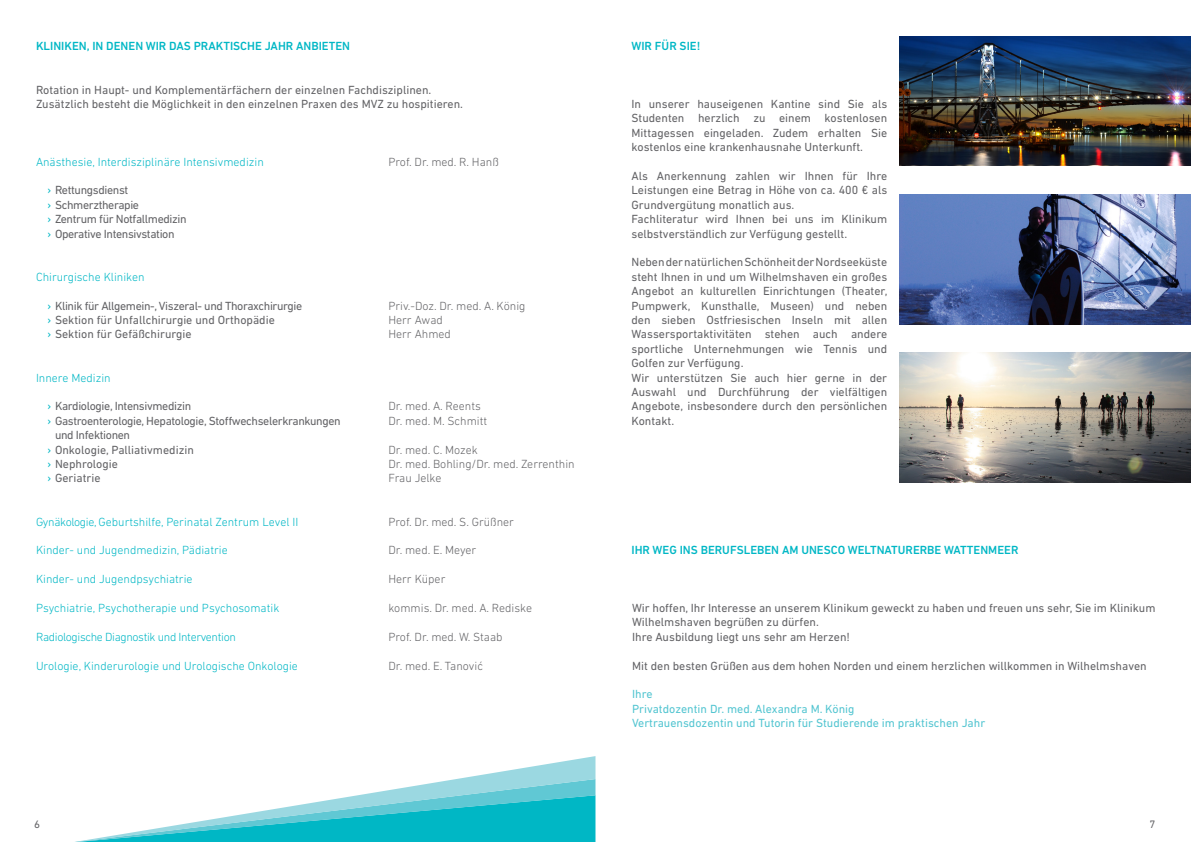
<style>
.page{position:relative;width:1191px;height:842px;background:#fff}
.page>*{position:absolute;margin:0;border:0;box-sizing:border-box;transform-origin:0 0}
.t1{font:12px/14.4px "DIN Next LT Pro";color:#636366}
.t2{font:300 12px "DIN Next LT Pro";color:#00b7c5}
.t3{font:300 12px/14.4px "DIN Next LT Pro";color:#636366}
.t4{font:12px/14.4px "DIN Next LT Pro";letter-spacing:-.03em;color:#636366}
.t5{font:500 12px "DIN Next LT Pro";color:#00b7c5}
.t6{font:12px/14.4px "DIN Next LT Pro";color:#53c5d1}
.t7{font:300 12px "DIN Next LT Pro";letter-spacing:-.03em;color:#00b7c5}
.t8{font:11px "DIN Next LT Pro";color:#636366}
.s1{color:#00b7c5}
</style>
<div class="page">
<svg style="left:75px;top:756px;width:520px;height:86px"></svg>
<img style="left:899px;top:353px;width:292px;height:129px">
<img style="left:899px;top:194px;width:292px;height:130px">
<img style="left:899px;top:36px;width:292px;height:130px">
<p class="t5" style="left:36px;top:39px;width:316px">KLINIKEN, IN DENEN WIR DAS PRAKTISCHE JAHR ANBIETEN</p>
<p class="t1" style="left:36px;top:82px;width:428px">Rotation in Haupt- und Komplementärfächern der einzelnen Fachdisziplinen.<br>Zusätzlich besteht die Möglichkeit in den einzelnen Praxen des MVZ zu hospitieren.</p>
<p class="t2" style="left:36px;top:155px;width:229px">Anästhesie, Interdisziplinäre Intensivmedizin</p>
<p class="t4" style="left:47px;top:183px;width:141px"><span class="s1">›</span> Rettungsdienst<br><span class="s1">›</span> Schmerztherapie<br><span class="s1">›</span> Zentrum für Notfallmedizin <span class="s1">›</span> Operative Intensivstation</p>
<p class="t2" style="left:36px;top:270px;width:110px">Chirurgische Kliniken</p>
<p class="t1" style="left:47px;top:298px;width:256px"><span class="s1">›</span> Klinik für Allgemein-, Viszeral- und Thoraxchirurgie <span class="s1">›</span> Sektion für Unfallchirurgie und Orthopädie<br><span class="s1">›</span> Sektion für Gefäßchirurgie</p>
<p class="t2" style="left:36px;top:371px;width:76px">Innere Medizin</p>
<p class="t4" style="left:47px;top:399px;width:145px"><span class="s1">›</span> Kardiologie, Intensivmedizin</p>
<p class="t4" style="left:47px;top:413px;width:295px"><span class="s1">›</span> Gastroenterologie, Hepatologie, Stoffwechselerkrankungen</p>
<p class="t4" style="left:55px;top:428px;width:77px">und Infektionen</p>
<p class="t1" style="left:47px;top:442px;width:148px"><span class="s1">›</span> Onkologie, Palliativmedizin</p>
<p class="t1" style="left:47px;top:457px;width:72px"><span class="s1">›</span> Nephrologie</p>
<p class="t1" style="left:47px;top:471px;width:55px"><span class="s1">›</span> Geriatrie</p>
<p class="t2" style="left:36px;top:515px;width:264px">Gynäkologie, Geburtshilfe, Perinatal Zentrum Level II</p>
<p class="t2" style="left:36px;top:543px;width:193px">Kinder- und Jugendmedizin, Pädiatrie</p>
<p class="t2" style="left:36px;top:572px;width:158px">Kinder- und Jugendpsychiatrie</p>
<p class="t2" style="left:36px;top:601px;width:245px">Psychiatrie, Psychotherapie und Psychosomatik</p>
<p class="t7" style="left:36px;top:630px;width:201px">Radiologische Diagnostik und Intervention</p>
<p class="t2" style="left:36px;top:659px;width:263px">Urologie, Kinderurologie und Urologische Onkologie</p>
<p class="t3" style="left:388px;top:154px;width:112px">Prof. Dr. med. R. Hanß</p>
<p class="t3" style="left:388px;top:298px;width:139px">Priv.-Doz. Dr. med. A. König<br>Herr Awad<br>Herr Ahmed</p>
<p class="t3" style="left:388px;top:399px;width:100px">Dr. med. A. Reents<br>Dr. med. M. Schmitt</p>
<p class="t3" style="left:388px;top:442px;width:188px">Dr. med. C. Mozek<br>Dr. med. Bohling/Dr. med. Zerrenthin<br>Frau Jelke</p>
<p class="t3" style="left:388px;top:514px;width:127px">Prof. Dr. med. S. Grüßner</p>
<p class="t3" style="left:388px;top:543px;width:89px">Dr. med. E. Meyer</p>
<p class="t3" style="left:388px;top:572px;width:59px">Herr Küper</p>
<p class="t3" style="left:388px;top:601px;width:145px">kommis. Dr. med. A. Rediske</p>
<p class="t3" style="left:388px;top:629px;width:116px">Prof. Dr. med. W. Staab</p>
<p class="t3" style="left:388px;top:658px;width:96px">Dr. med. E. Tanović</p>
<p class="t5" style="left:631px;top:39px;width:70px">WIR FÜR SIE!</p>
<p class="t1" style="left:631px;top:97px;width:257px;text-align:justify">In unserer hauseigenen Kantine sind Sie als Studenten herzlich zu einem kostenlosen Mittagessen eingeladen. Zudem erhalten Sie kostenlos eine krankenhausnahe Unterkunft.</p>
<p class="t1" style="left:631px;top:169px;width:257px">Als Anerkennung zahlen wir Ihnen für Ihre Leistungen eine Betrag in Höhe von ca. 400 € als Grundvergütung monatlich aus.<br>Fachliteratur wird Ihnen bei uns im Klinikum selbstverständlich zur Verfügung gestellt.</p>
<p class="t1" style="left:631px;top:255px;width:257px">Neben der natürlichen Schönheit der Nordseeküste steht Ihnen in und um Wilhelmshaven ein großes Angebot an kulturellen Einrichtungen (Theater, Pumpwerk, Kunsthalle, Museen) und neben den sieben Ostfriesischen Inseln mit allen Wassersportaktivitäten stehen auch andere sportliche Unternehmungen wie Tennis und Golfen zur Verfügung.<br>Wir unterstützen Sie auch hier gerne in der Auswahl und Durchführung der vielfältigen Angebote, insbesondere durch den persönlichen Kontakt.</p>
<p class="t5" style="left:631px;top:543px;width:388px">IHR WEG INS BERUFSLEBEN AM UNESCO WELTNATURERBE WATTENMEER</p>
<p class="t1" style="left:632px;top:601px;width:525px">Wir hoffen, Ihr Interesse an unserem Klinikum geweckt zu haben und freuen uns sehr, Sie im Klinikum<br>Wilhelmshaven begrüßen zu dürfen.<br>Ihre Ausbildung liegt uns sehr am Herzen!</p>
<p class="t1" style="left:632px;top:658px;width:516px">Mit den besten Grüßen aus dem hohen Norden und einem herzlichen willkommen in Wilhelmshaven</p>
<p class="t6" style="left:632px;top:687px;width:355px">Ihre<br>Privatdozentin Dr. med. Alexandra M. König<br>Vertrauensdozentin und Tutorin für Studierende im praktischen Jahr</p>
<p class="t8" style="left:34px;top:818px;width:7px">6</p>
<p class="t8" style="left:1149px;top:818px;width:7px">7</p>
</div>
